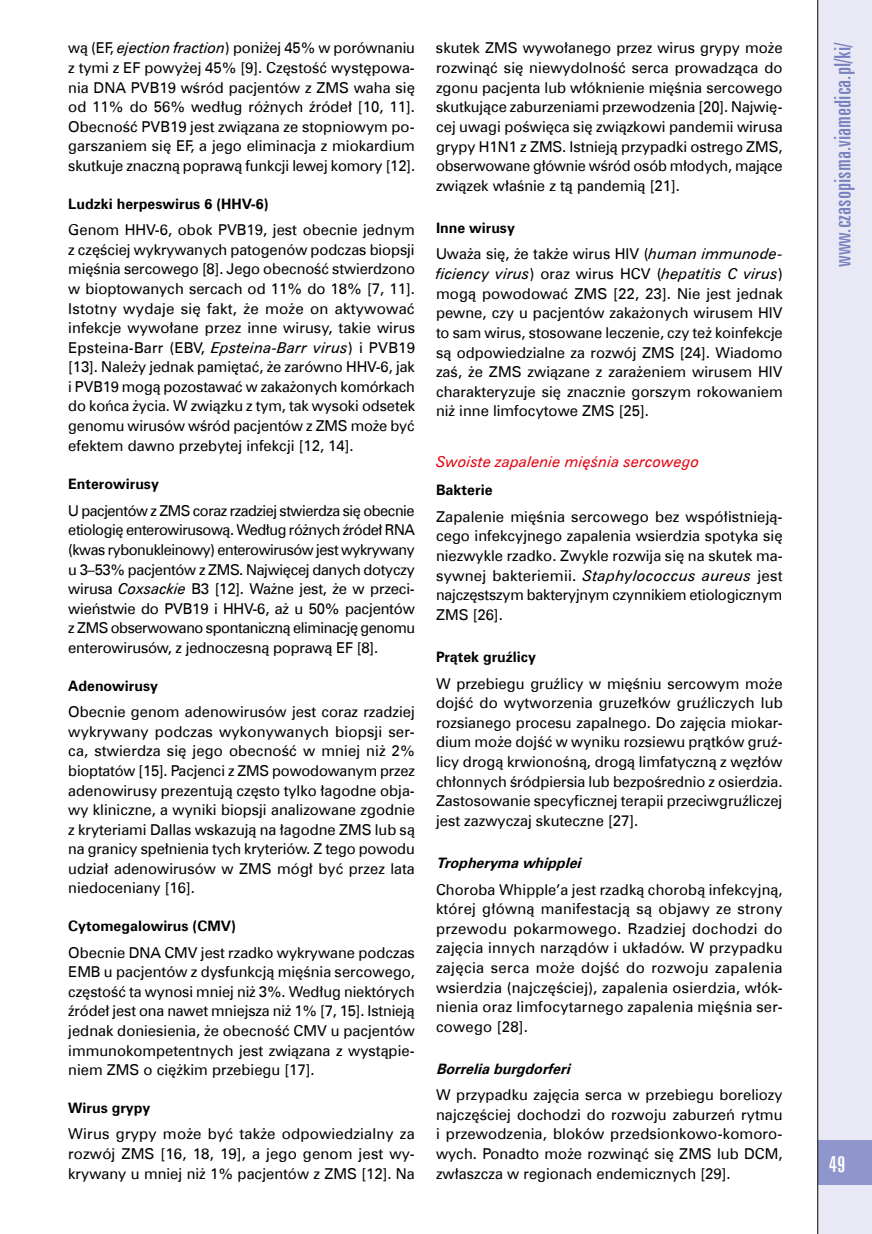
<style>
.page{position:relative;width:872px;height:1234px;background:#fff}
.page>*{position:absolute;margin:0;border:0;box-sizing:border-box;transform-origin:0 0}
.t1{font:22.5px "Zurich X Cn EU";color:#7882bf;scale:1.07 1}
.t2{font:22.5px "Zurich X Cn EU";color:#fff;scale:1.07 1}
.t3{font:15px/19.6px "Zurich EU";color:#000;text-align:justify}
.t4{font:italic 15px "Zurich EU";color:#e30613}
.t5{font:700 14.55px "Zurich EU";color:#000}
.t6{font:700 14.4px "Zurich EU";color:#000}
.t7{font:italic 700 14.4px "Zurich EU";color:#000}
.s1{font-style:italic}
</style>
<div class="page">
<div style="left:817px;top:0;width:55px;height:1233px;background:#e9e9f6"></div>
<div style="left:817px;top:1140px;width:55px;height:44px;background:#8f96cb"></div>
<hr style="left:817px;top:0;width:1px;height:1233px;background:#000">
<p class="t3" style="left:68px;top:38px;width:348px">wą (EF, <span class="s1">ejection fraction</span>) poniżej 45% w porównaniu z tymi z EF powyżej 45% [9]. Częstość występowa&shy;nia DNA PVB19 wśród pacjentów z ZMS waha się od 11% do 56% według różnych źródeł [10, 11].<br>Obecność PVB19 jest związana ze stopniowym po&shy;garszaniem się EF, a jego eliminacja z miokardium skutkuje znaczną poprawą funkcji lewej komory [12].</p>
<p class="t6" style="left:68px;top:195px;width:202px">Ludzki herpeswirus 6 (HHV-6)</p>
<p class="t3" style="left:68px;top:220px;width:348px">Genom HHV-6, obok PVB19, jest obecnie jednym z częściej wykrywanych patogenów podczas biopsji mięśnia sercowego [8]. Jego obecność stwierdzono w bioptowanych sercach od 11% do 18% [7, 11].<br>Istotny wydaje się fakt, że może on aktywować infekcje wywołane przez inne wirusy, takie wirus Epsteina-Barr (EBV, <span class="s1">Epsteina-Barr virus</span>) i PVB19 [13]. Należy jednak pamiętać, że zarówno HHV-6, jak i PVB19 mogą pozostawać w zakażonych komórkach do końca życia. W związku z tym, tak wysoki odsetek genomu wirusów wśród pacjentów z ZMS może być efektem dawno przebytej infekcji [12, 14].</p>
<p class="t6" style="left:68px;top:475px;width:92px">Enterowirusy</p>
<p class="t3" style="left:68px;top:500px;width:348px">U pacjentów z ZMS coraz rzadziej stwierdza się obecnie etiologię enterowirusową. Według różnych źródeł RNA (kwas rybonukleinowy) enterowirusów jest wykrywany u 3–53% pacjentów z ZMS. Najwięcej danych dotyczy wirusa <span class="s1">Coxsackie</span> B3 [12]. Ważne jest, że w przeci&shy;wieństwie do PVB19 i HHV-6, aż u 50% pacjentów z ZMS obserwowano spontaniczną eliminację genomu enterowirusów, z jednoczesną poprawą EF [8].</p>
<p class="t6" style="left:68px;top:676px;width:91px">Adenowirusy</p>
<p class="t3" style="left:68px;top:701px;width:348px">Obecnie genom adenowirusów jest coraz rzadziej wykrywany podczas wykonywanych biopsji ser&shy;ca, stwierdza się jego obecność w mniej niż 2% bioptatów [15]. Pacjenci z ZMS powodowanym przez adenowirusy prezentują często tylko łagodne obja&shy;wy kliniczne, a wyniki biopsji analizowane zgodnie z kryteriami Dallas wskazują na łagodne ZMS lub są na granicy spełnienia tych kryteriów. Z tego powodu udział adenowirusów w ZMS mógł być przez lata niedoceniany [16].</p>
<p class="t6" style="left:68px;top:917px;width:169px">Cytomegalowirus (CMV)</p>
<p class="t3" style="left:68px;top:942px;width:348px">Obecnie DNA CMV jest rzadko wykrywane podczas EMB u pacjentów z dysfunkcją mięśnia sercowego, częstość ta wynosi mniej niż 3%. Według niektórych źródeł jest ona nawet mniejsza niż 1% [7, 15]. Istnieją jednak doniesienia, że obecność CMV u pacjentów immunokompetentnych jest związana z wystąpie&shy;niem ZMS o ciężkim przebiegu [17].</p>
<p class="t6" style="left:68px;top:1098px;width:84px">Wirus grypy</p>
<p class="t3" style="left:68px;top:1123px;width:348px">Wirus grypy może być także odpowiedzialny za rozwój ZMS [16, 18, 19], a jego genom jest wy&shy;krywany u mniej niż 1% pacjentów z ZMS [12]. Na</p>
<p class="t3" style="left:436px;top:38px;width:348px">skutek ZMS wywołanego przez wirus grypy może rozwinąć się niewydolność serca prowadząca do zgonu pacjenta lub włóknienie mięśnia sercowego skutkujące zaburzeniami przewodzenia [20]. Najwię&shy;cej uwagi poświęca się związkowi pandemii wirusa grypy H1N1 z ZMS. Istnieją przypadki ostrego ZMS, obserwowane głównie wśród osób młodych, mające związek właśnie z tą pandemią [21].</p>
<p class="t6" style="left:436px;top:219px;width:80px">Inne wirusy</p>
<p class="t3" style="left:436px;top:244px;width:348px">Uważa się, że także wirus HIV (<span class="s1">human immunode&shy;ficiency virus</span>) oraz wirus HCV (<span class="s1">hepatitis C virus</span>) mogą powodować ZMS [22, 23]. Nie jest jednak pewne, czy u pacjentów zakażonych wirusem HIV to sam wirus, stosowane leczenie, czy też koinfekcje są odpowiedzialne za rozwój ZMS [24]. Wiadomo zaś, że ZMS związane z zarażeniem wirusem HIV charakteryzuje się znacznie gorszym rokowaniem niż inne limfocytowe ZMS [25].</p>
<p class="t4" style="left:436px;top:452px;width:265px">Swoiste zapalenie mięśnia sercowego</p>
<p class="t5" style="left:436px;top:481px;width:58px">Bakterie</p>
<p class="t3" style="left:436px;top:506px;width:348px">Zapalenie mięśnia sercowego bez współistnieją&shy;cego infekcyjnego zapalenia wsierdzia spotyka się niezwykle rzadko. Zwykle rozwija się na skutek ma&shy;sywnej bakteriemii. <span class="s1">Staphylococcus aureus</span> jest najczęstszym bakteryjnym czynnikiem etiologicznym ZMS [26].</p>
<p class="t6" style="left:436px;top:648px;width:102px">Prątek gruźlicy</p>
<p class="t3" style="left:436px;top:673px;width:348px">W przebiegu gruźlicy w mięśniu sercowym może dojść do wytworzenia gruzełków gruźliczych lub rozsianego procesu zapalnego. Do zajęcia miokar&shy;dium może dojść w wyniku rozsiewu prątków gruź&shy;licy drogą krwionośną, drogą limfatyczną z węzłów chłonnych śródpiersia lub bezpośrednio z osierdzia.<br>Zastosowanie specyficznej terapii przeciwgruźliczej jest zazwyczaj skuteczne [27].</p>
<p class="t7" style="left:436px;top:853px;width:151px">Tropherymawhipplei</p>
<p class="t3" style="left:436px;top:879px;width:348px">Choroba Whipple’a jest rzadką chorobą infekcyjną, której główną manifestacją są objawy ze strony przewodu pokarmowego. Rzadziej dochodzi do zajęcia innych narządów i układów. W przypadku zajęcia serca może dojść do rozwoju zapalenia wsierdzia (najczęściej), zapalenia osierdzia, włók&shy;nienia oraz limfocytarnego zapalenia mięśnia ser&shy;cowego [28].</p>
<p class="t7" style="left:436px;top:1059px;width:140px">Borreliaburgdorferi</p>
<p class="t3" style="left:436px;top:1084px;width:348px">W przypadku zajęcia serca w przebiegu boreliozy najczęściej dochodzi do rozwoju zaburzeń rytmu i przewodzenia, bloków przedsionkowo-komoro&shy;wych. Ponadto może rozwinąć się ZMS lub DCM, zwłaszcza w regionach endemicznych [29].</p>
<h1 class="t1" style="left:829px;top:267px;width:212px;rotate:-90deg">www.czasopisma.viamedica.pl/ki/</h1>
<h1 class="t2" style="left:828px;top:1150px;width:17px">49</h1>
</div>
